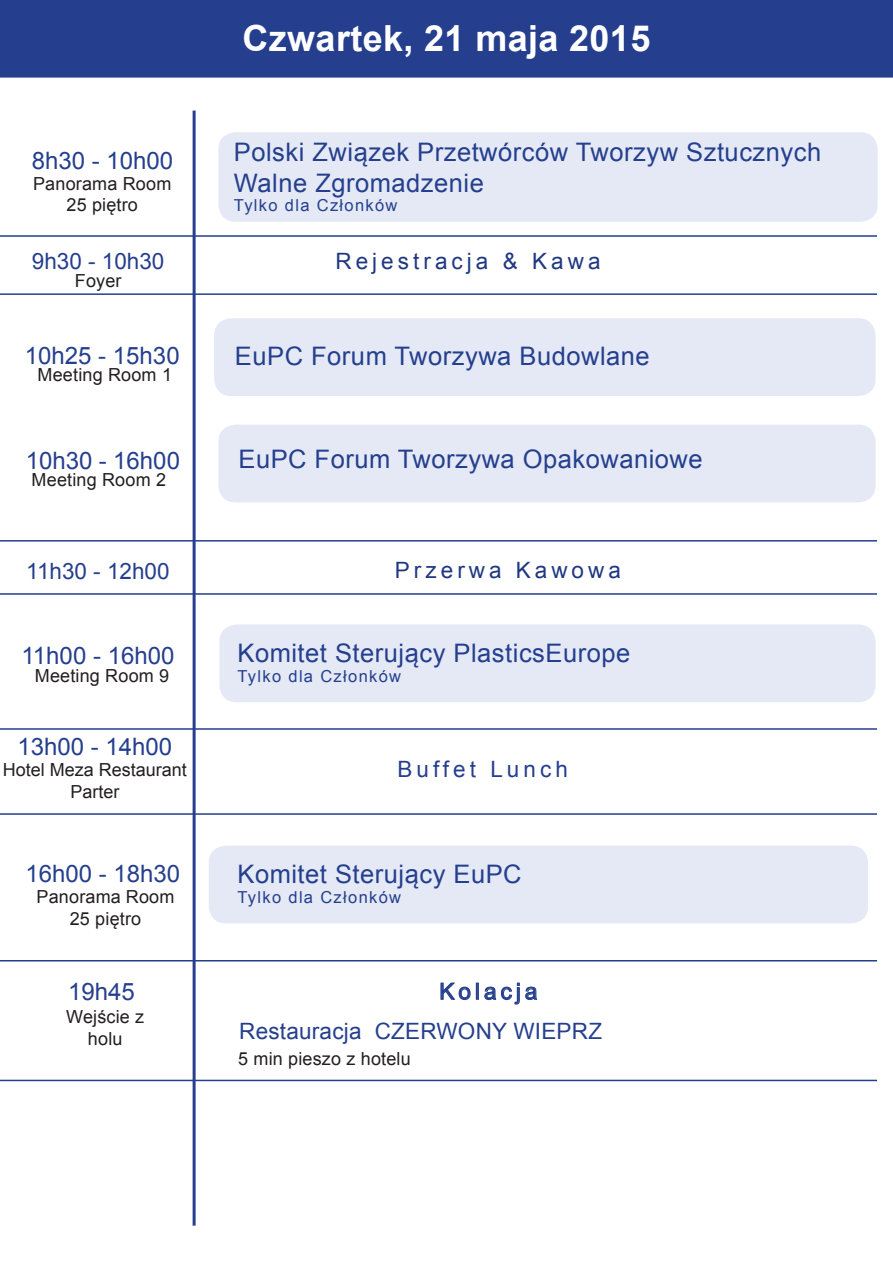
<style>
.page{position:relative;width:893px;height:1263px;background:#fff}
.page>*{position:absolute;margin:0;border:0;box-sizing:border-box;transform-origin:0 0}
.t1{font:700 36px "Arial";letter-spacing:.01em;color:#fff}
.t2{font:25.5px/30.6px "Arial";letter-spacing:.02em;color:#253f8e}
.t3{font:24px "Arial";color:#253f8e}
.t4{font:22.5px "Arial";letter-spacing:.01em;color:#253f8e}
.t5{font:22.5px "Arial";letter-spacing:.18em;color:#203882}
.t6{font:22.5px "Arial";letter-spacing:.18em;color:#253f8e}
.t7{font:18px/21.6px "Arial";letter-spacing:.01em;color:#231f20;text-align:center}
.t8{font:16.5px "Arial";letter-spacing:.08em;color:#253f8e}
</style>
<div class="page">
<div style="left:213px;top:318px;width:663px;height:79px;background:#e4e9f5;border-radius:18px"></div>
<div style="left:213px;top:317px;width:664px;height:81px;border:2px solid #fff;border-radius:18px"></div>
<div style="left:218px;top:424px;width:658px;height:79px;background:#e4e9f5;border-radius:18px"></div>
<div style="left:217px;top:423px;width:660px;height:81px;border:2px solid #fff;border-radius:18px"></div>
<div style="left:208px;top:845px;width:661px;height:79px;background:#e4e9f5;border-radius:18px"></div>
<div style="left:207px;top:844px;width:663px;height:81px;border:2px solid #fff;border-radius:18px"></div>
<div style="left:219px;top:624px;width:657px;height:79px;background:#e4e9f5;border-radius:18px"></div>
<div style="left:218px;top:623px;width:659px;height:81px;border:2px solid #fff;border-radius:18px"></div>
<hr style="left:193px;top:111px;width:3px;height:1114px;background:#253f8e">
<div style="left:0;top:0;width:893px;height:78px;background:#253f8e"></div>
<div style="left:218px;top:131px;width:660px;height:91px;background:#e4e9f5;border-radius:18px"></div>
<div style="left:217px;top:131px;width:662px;height:92px;border:2px solid #fff;border-radius:18px"></div>
<svg style="left:440px;top:982px;width:38px;height:18px"></svg>
<svg style="left:484px;top:982px;width:53px;height:23px"></svg>
<hr style="left:0;top:728px;width:877px;height:2px;background:#253f8e">
<hr style="left:0;top:960px;width:877px;height:1px;background:#253f8e">
<hr style="left:0;top:813px;width:877px;height:2px;background:#253f8e">
<hr style="left:0;top:1080px;width:877px;height:1px;background:#253f8e">
<hr style="left:0;top:235px;width:877px;height:2px;background:#253f8e">
<hr style="left:0;top:293px;width:877px;height:2px;background:#253f8e">
<hr style="left:0;top:593px;width:877px;height:2px;background:#253f8e">
<hr style="left:0;top:540px;width:877px;height:2px;background:#253f8e">
<p class="t3" style="left:32px;top:145px;width:143px">8h30 - 10h00</p>
<p class="t7" style="left:33px;top:173px;width:140px">Panorama Room</p>
<p class="t7" style="left:66px;top:194px;width:73px">25 piętro</p>
<p class="t1" style="left:243px;top:15px;width:409px">Czwartek, 21 maja 2015</p>
<p class="t2" style="left:234px;top:137px;width:589px">Polski Związek Przetwórców Tworzyw Sztucznych<br>Walne Zgromadzenie</p>
<p class="t8" style="left:234px;top:195px;width:165px">Tylko dla Członków</p>
<p class="t4" style="left:32px;top:247px;width:134px">9h30 - 10h30</p>
<p class="t5" style="left:335px;top:247px;width:267px">Rejestracja &amp; Kawa</p>
<p class="t7" style="left:75px;top:270px;width:48px">Foyer</p>
<p class="t3" style="left:25px;top:340px;width:156px">10h25 - 15h30</p>
<p class="t2" style="left:235px;top:341px;width:416px">EuPC Forum Tworzywa Budowlane</p>
<p class="t7" style="left:38px;top:364px;width:136px">Meeting Room 1</p>
<p class="t3" style="left:26px;top:445px;width:156px">10h30 - 16h00</p>
<p class="t7" style="left:32px;top:469px;width:136px">Meeting Room 2</p>
<p class="t2" style="left:239px;top:444px;width:466px">EuPC Forum Tworzywa Opakowaniowe</p>
<p class="t4" style="left:26px;top:556px;width:145px">11h30 - 12h00</p>
<p class="t5" style="left:395px;top:555px;width:228px">Przerwa Kawowa</p>
<p class="t3" style="left:21px;top:640px;width:154px">11h00 - 16h00</p>
<p class="t7" style="left:35px;top:665px;width:136px">Meeting Room 9</p>
<p class="t3" style="left:17px;top:731px;width:156px">13h00 - 14h00</p>
<p class="t7" style="left:3px;top:759px;width:186px">Hotel Meza Restaurant</p>
<p class="t7" style="left:70px;top:781px;width:51px">Parter</p>
<p class="t3" style="left:26px;top:858px;width:156px">16h00 - 18h30</p>
<p class="t7" style="left:37px;top:886px;width:139px">Panorama Room</p>
<p class="t7" style="left:70px;top:908px;width:73px">25 piętro</p>
<p class="t3" style="left:68px;top:976px;width:68px">19h45</p>
<p class="t7" style="left:66px;top:1006px;width:80px">Wejście z holu</p>
<p class="t2" style="left:237px;top:638px;width:394px">Komitet Sterujący PlasticsEurope</p>
<p class="t8" style="left:237px;top:665px;width:165px">Tylko dla Członków</p>
<p class="t6" style="left:397px;top:754px;width:172px">Buffet Lunch</p>
<p class="t2" style="left:237px;top:859px;width:286px">Komitet Sterujący EuPC</p>
<p class="t8" style="left:237px;top:886px;width:165px">Tylko dla Członków</p>
<p class="t6" style="left:439px;top:977px;width:100px">Kolacja</p>
<p class="t4" style="left:239px;top:1016px;width:364px">Restauracja CZERWONY WIEPRZ</p>
<p class="t7" style="left:238px;top:1047px;width:174px">5 min pieszo z hotelu</p>
</div>
